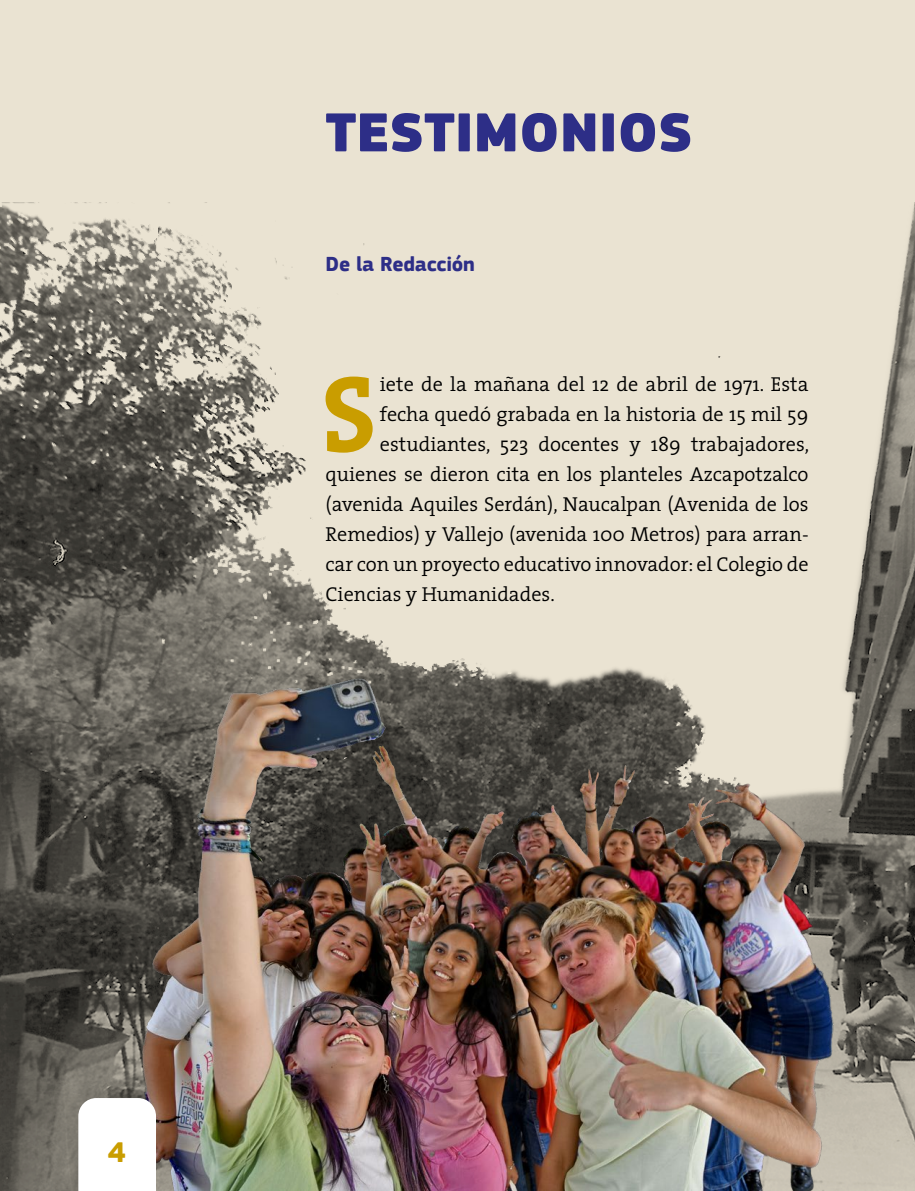
<style>
.page{position:relative;width:915px;height:1191px;background:#fff}
.page>*{position:absolute;margin:0;border:0;box-sizing:border-box;transform-origin:0 0}
.t1{font:700 109.2px "The Serif";color:#c99d00}
.t2{font:900 57px "PF Square Sans Pro";color:#2d2e87}
.t3{font:700 30px "PF Square Sans Pro";color:#c99d00}
.t4{font:700 21px "PF Square Sans Pro";letter-spacing:-.01em;color:#2d2e87}
.t5{font:300 20.25px "The Serif";color:#000}
</style>
<div class="page">
<hr style="left:914px;top:0;width:1px;height:1191px;background:#eae3d2">
<div style="left:0;top:0;width:914px;height:1191px;background:#eae3d2"></div>
<img style="left:0;top:203px;width:914px;height:988px">
<img style="left:11px;top:655px;width:903px;height:536px">
<div style="left:78px;top:1098px;width:78px;height:93px;background:#fff"></div>
<h2 class="t2" style="left:325px;top:97px;width:368px">TESTIMONIOS</h2>
<p class="t4" style="left:325px;top:252px;width:151px">De la Redacción</p>
<h1 class="t1" style="left:321px;top:323px;width:57px">S</h1>
<p class="t5" style="left:380px;top:368px;width:430px">iete de la mañana del 12 de abril de 1971. Esta</p>
<p class="t5" style="left:380px;top:398px;width:430px">fecha quedó grabada en la historia de 15 mil 59</p>
<p class="t5" style="left:380px;top:428px;width:431px">estudiantes, 523 docentes y 189 trabajadores,</p>
<p class="t5" style="left:325px;top:458px;width:484px">quienes se dieron cita en los planteles Azcapotzalco</p>
<p class="t5" style="left:325px;top:488px;width:484px">(avenida Aquiles Serdán), Naucalpan (Avenida de los</p>
<p class="t5" style="left:325px;top:518px;width:484px">Remedios) y Vallejo (avenida 100 Metros) para arran-</p>
<p class="t5" style="left:325px;top:548px;width:484px">car con un proyecto educativo innovador: el Colegio de</p>
<p class="t5" style="left:325px;top:578px;width:231px">Ciencias y Humanidades.</p>
<h3 class="t3" style="left:108px;top:1134px;width:19px">4</h3>
</div>
